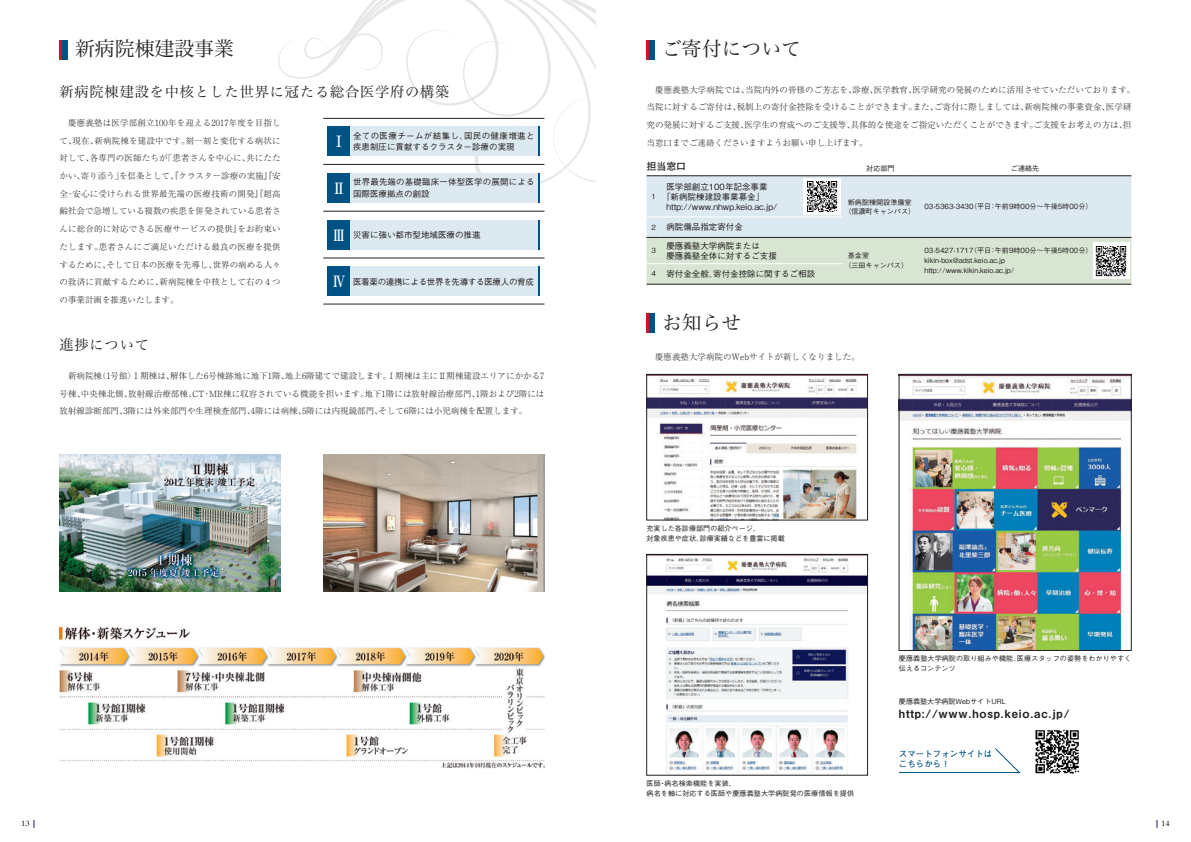
<style>
.page{position:relative;width:1191px;height:842px;background:#fff}
.page>*{position:absolute;margin:0;border:0;box-sizing:border-box;transform-origin:0 0}
.t1{font:19.8px "Hira Min Pro W3";color:#231f20}
.t2{font:500 15.6px "Ryumin Pr 5";color:#fff}
.t3{font:14.2px "Hira Min Pro W3";letter-spacing:.06em;color:#231f20}
.t4{font:11.3px "Midashi Go Pr 5 MB31";letter-spacing:.07em;color:#231f20}
.t5{font:700 9.9px "Futo Go B101 Pr 5";color:#231f20}
.t6{font:300 8.5px/17.7px "Ryumin Pr 5";color:#231f20;text-align:justify}
.t7{font:500 8.5px/9.9px "Gothic BBB Pr 5";color:#231f20}
.t8{font:500 8.5px/11.3px "Gothic BBB Pr 5";letter-spacing:.02em;color:#231f20}
.t9{font:500 8.5px "Gothic BBB Pr 5";letter-spacing:-.035em;color:#231f20}
.t10{font:700 8.5px/9.9px "Futo Go B101 Pr 5";color:#005285}
.t11{font:7.8px "Caslon 224 Std";color:#231f20}
.t12{font:500 7.1px/9.9px "Gothic BBB Pr 5";color:#231f20}
.s1{font-family:"Ryumin Pr 5";font-size:15.6px;color:#fff}
.s2{font-size:7.1px}
</style>
<div class="page">
<svg style="left:305px;top:0;width:290px;height:183px"></svg>
<div style="left:327px;top:126px;width:213px;height:30px;background:#dde9f0"></div>
<div style="left:327px;top:126px;width:23px;height:30px;background:#005285"></div>
<hr style="left:539px;top:126px;width:1px;height:30px;background:#005285">
<div style="left:327px;top:173px;width:213px;height:30px;background:#dde9f0"></div>
<div style="left:327px;top:173px;width:23px;height:30px;background:#005285"></div>
<hr style="left:539px;top:173px;width:1px;height:30px;background:#005285">
<div style="left:327px;top:220px;width:213px;height:29px;background:#dde9f0"></div>
<div style="left:327px;top:220px;width:23px;height:29px;background:#005285"></div>
<svg style="left:539px;top:220px;width:1px;height:29px"></svg>
<div style="left:327px;top:266px;width:213px;height:30px;background:#dde9f0"></div>
<div style="left:327px;top:266px;width:23px;height:30px;background:#005285"></div>
<hr style="left:539px;top:266px;width:1px;height:30px;background:#005285">
<hr style="left:323px;top:118px;width:221px;height:1px;background:#231f20">
<hr style="left:323px;top:164px;width:221px;height:1px;background:#231f20">
<hr style="left:323px;top:211px;width:221px;height:1px;background:#231f20">
<hr style="left:323px;top:258px;width:221px;height:1px;background:#231f20">
<hr style="left:323px;top:304px;width:221px;height:1px;background:#231f20">
<div style="left:60px;top:40px;width:8px;height:20px;background:#005285"></div>
<hr style="left:60px;top:40px;width:2px;height:20px;background:#cd1527">
<img style="left:60px;top:627px;width:484px;height:141px">
<img style="left:60px;top:454px;width:221px;height:138px">
<img style="left:323px;top:454px;width:221px;height:138px">
<svg style="left:646px;top:175px;width:485px;height:110px;background:#d6e2de"></svg>
<hr style="left:660px;top:284px;width:182px;height:1px;background:#231f20">
<img style="left:804px;top:179px;width:36px;height:36px">
<img style="left:1093px;top:243px;width:36px;height:36px">
<img style="left:648px;top:378px;width:217px;height:140px">
<div style="left:646px;top:374px;width:221px;height:146px;border:1px solid #231f20"></div>
<img style="left:901px;top:376px;width:228px;height:273px">
<div style="left:899px;top:374px;width:232px;height:277px;border:1px solid #231f20"></div>
<img style="left:648px;top:557px;width:217px;height:216px">
<div style="left:646px;top:554px;width:221px;height:221px;border:1px solid #231f20"></div>
<svg style="left:898px;top:748px;width:123px;height:25px"></svg>
<img style="left:1035px;top:729px;width:45px;height:45px">
<div style="left:646px;top:40px;width:9px;height:20px;background:#005285"></div>
<hr style="left:646px;top:40px;width:3px;height:20px;background:#cd1527">
<div style="left:646px;top:313px;width:9px;height:20px;background:#005285"></div>
<hr style="left:646px;top:313px;width:3px;height:20px;background:#cd1527">
<h1 class="t1" style="left:75px;top:32px;width:160px">新病院棟建設事業</h1>
<h3 class="t3" style="left:60px;top:79px;width:391px">新病院棟建設を中核とした世界に冠たる総合医学府の構築</h3>
<h2 class="t2" style="left:331px;top:129px;width:17px">Ⅰ</h2>
<p class="t8" style="left:353px;top:129px;width:183px">全ての医療チームが結集し、国民の健康増進と疾患制圧に貢献するクラスター診療の実現</p>
<h2 class="t2" style="left:331px;top:176px;width:17px">Ⅱ</h2>
<p class="t7" style="left:353px;top:176px;width:183px;line-height:11.3px">世界最先端の基礎臨床一体型医学の展開による国際医療拠点の創設</p>
<p class="t7" style="left:331px;top:229px;width:151px"><span class="s1">Ⅲ</span> 災害に強い都市型地域医療の推進</p>
<p class="t9" style="left:331px;top:275px;width:204px"><span class="s1">Ⅳ</span> 医看薬の連携による世界を先導する医療人の育成</p>
<p class="t6" style="left:60px;top:113px;width:223px">　慶應義塾は医学部創立100年を迎える2017年度を目指して、現在、新病院棟を建設中です。刻一刻と変化する病状に対して、各専門の医師たちが「患者さんを中心に、共にたたかい、寄り添う」を信条として、『クラスター診療の実施』『安全・安心に受けられる世界最先端の医療技術の開発』『超高齢社会で急増している複数の疾患を併発されている患者さんに総合的に対応できる医療サービスの提供』をお約束いたします。患者さんにご満足いただける最良の医療を提供するために、そして日本の医療を先導し、世界の病める人々の救済に貢献するために、新病院棟を中核として右の４つの事業計画を推進いたします。</p>
<h3 class="t3" style="left:60px;top:332px;width:91px">進捗について</h3>
<p class="t6" style="left:60px;top:366px;width:486px">　新病院棟（1号館）Ⅰ期棟は、解体した6号棟跡地に地下1階、地上6階建てで建設します。Ⅰ期棟は主にⅡ期棟建設エリアにかかる7号棟、中央棟北側、放射線治療部棟、CT・MR棟に収容されている機能を担います。地下1階には放射線治療部門、1階および2階には放射線診断部門、3階には外来部門や生理検査部門、4階には病棟、5階には内視鏡部門、そして6階には小児病棟を配置します。</p>
<h1 class="t1" style="left:662px;top:32px;width:140px">ご寄付について</h1>
<p class="t6" style="left:646px;top:80px;width:495px;text-align:left">　慶應義塾大学病院では、当院内外の皆様のご芳志を、診療、医学教育、医学研究の発展のために活用させていただいております。　当院に対するご寄付は、税制上の寄付金控除を受けることができます。また、ご寄付に際しましては、新病院棟の事業資金、医学研究の発展に対するご支援、医学生の育成へのご支援等、具体的な使途をご指定いただくことができます。ご支援をお考えの方は、担当窓口までご連絡くださいますようお願い申し上げます。</p>
<p class="t5" style="left:646px;top:159px;width:41px">担当窓口</p>
<p class="t12" style="left:866px;top:162px;width:30px">対応部門</p>
<p class="t12" style="left:1011px;top:162px;width:30px">ご連絡先</p>
<p class="t12" style="left:651px;top:191px;width:6px">1</p>
<p class="t7" style="left:666px;top:181px;width:112px">医学部創立100年記念事業<br>｢新病院棟建設事業募金｣http://www.nhwp.keio.ac.jp/</p>
<p class="t12" style="left:844px;top:196px;width:72px;text-align:center">新病院棟開設準備室（信濃町キャンパス）</p>
<p class="t12" style="left:924px;top:201px;width:170px">03-5363-3430（平日：午前9時00分～午後5時00分）</p>
<p class="t7" style="left:651px;top:221px;width:93px"><span class="s2">2</span> 病院備品指定寄付金</p>
<p class="t12" style="left:651px;top:245px;width:6px">3</p>
<p class="t7" style="left:666px;top:240px;width:112px">慶應義塾大学病院または<br>慶應義塾全体に対するご支援</p>
<p class="t7" style="left:651px;top:268px;width:165px"><span class="s2">4</span> 寄付金全般、寄付金控除に関するご相談</p>
<h1 class="t1" style="left:662px;top:306px;width:81px">お知らせ</h1>
<p class="t12" style="left:844px;top:250px;width:65px;text-indent:4px">基金室<br>（三田キャンパス）</p>
<p class="t12" style="left:924px;top:245px;width:170px">03-5427-1717（平日：午前9時00分～午後5時00分）kikin-box@adst.keio.ac.jp http://www.kikin.keio.ac.jp/</p>
<p class="t6" style="left:646px;top:348px;width:215px">　慶應義塾大学病院のWebサイトが新しくなりました。</p>
<p class="t12" style="left:646px;top:522px;width:140px">充実した各診療部門の紹介ページ、<br>対象疾患や症状、診療実績などを豊富に掲載</p>
<p class="t12" style="left:646px;top:778px;width:209px">医師・病名検索機能を実装、<br>病名を軸に対応する医師や慶應義塾大学病院発の医療情報を提供</p>
<p class="t12" style="left:899px;top:653px;width:234px">慶應義塾大学病院の取り組みや機能、医療スタッフの姿勢をわかりやすく伝えるコンテンツ</p>
<p class="t12" style="left:899px;top:695px;width:108px">慶應義塾大学病院WebサイトURL</p>
<h3 class="t4" style="left:899px;top:704px;width:172px">http://www.hosp.keio.ac.jp/</h3>
<p class="t10" style="left:899px;top:749px;width:95px">スマートフォンサイトはこちらから！</p>
<p class="t11" style="left:21px;top:819px;width:10px">13</p>
<p class="t11" style="left:1161px;top:819px;width:10px">14</p>
</div>
